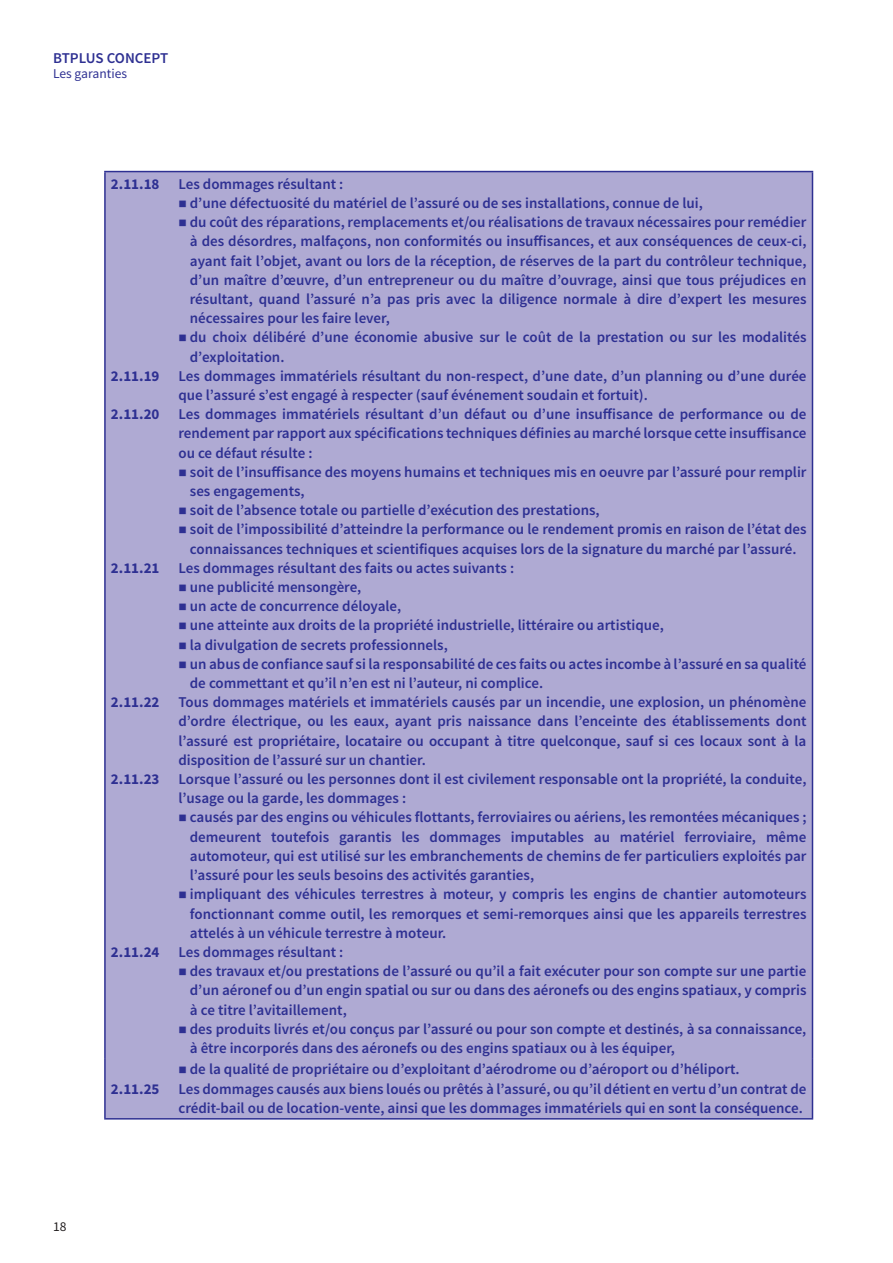
<style>
.page{position:relative;width:893px;height:1263px;background:#fff}
.page>*{position:absolute;margin:0;border:0;box-sizing:border-box;transform-origin:0 0}
.t1{font:600 15px/19.2px "Source Sans Pro";color:#2e3092}
.t2{font:700 15px "Source Sans Pro";color:#2e3092}
.t3{font:13.5px "Source Sans Pro";color:#2e3092}
.t4{font:13.5px "Source Sans Pro";color:#231f20}
</style>
<div class="page">
<div style="left:106px;top:172px;width:706px;height:946px;background:#afaad3"></div>
<hr style="left:104px;top:171px;width:709px;height:1px;background:#2e3092">
<hr style="left:104px;top:172px;width:2px;height:887px;background:#2e3092">
<hr style="left:812px;top:172px;width:1px;height:887px;background:#2e3092">
<hr style="left:104px;top:1059px;width:2px;height:59px;background:#2e3092">
<hr style="left:812px;top:1059px;width:1px;height:59px;background:#2e3092">
<hr style="left:104px;top:1118px;width:709px;height:1px;background:#2e3092">
<p class="t1" style="left:53px;top:49px;width:117px">BTPLUS CONCEPT</p>
<p class="t3" style="left:53px;top:67px;width:75px">Les garanties</p>
<p class="t4" style="left:53px;top:1220px;width:15px">18</p>
<p class="t2" style="left:111px;top:176px;width:50px">2.11.18</p>
<p class="t1" style="left:178px;top:175px;width:166px">Les dommages résultant :</p>
<p class="t1" style="left:178px;top:194px;width:526px">■ d’une défectuosité du matériel de l’assuré ou de ses installations, connue de lui,</p>
<p class="t1" style="left:190px;top:213px;width:618px;text-align:justify;text-indent:-11px">■ du coût des réparations, remplacements et/ou réalisations de travaux nécessaires pour remédier à des désordres, malfaçons, non conformités ou insuffisances, et aux conséquences de ceux-ci, ayant fait l’objet, avant ou lors de la réception, de réserves de la part du contrôleur technique, d’un maître d’œuvre, d’un entrepreneur ou du maître d’ouvrage, ainsi que tous préjudices en résultant, quand l’assuré n’a pas pris avec la diligence normale à dire d’expert les mesures nécessaires pour les faire lever,</p>
<p class="t1" style="left:190px;top:328px;width:618px;text-indent:-11px">■ du choix délibéré d’une économie abusive sur le coût de la prestation ou sur les modalités d’exploitation.</p>
<p class="t2" style="left:111px;top:368px;width:50px">2.11.19</p>
<p class="t1" style="left:178px;top:367px;width:630px">Les dommages immatériels résultant du non-respect, d’une date, d’un planning ou d’une durée que l’assuré s’est engagé à respecter (sauf événement soudain et fortuit).</p>
<p class="t2" style="left:111px;top:407px;width:50px">2.11.20</p>
<p class="t1" style="left:178px;top:405px;width:630px;text-align:justify">Les dommages immatériels résultant d’un défaut ou d’une insuffisance de performance ou de rendement par rapport aux spécifications techniques définies au marché lorsque cette insuffisance ou ce défaut résulte :</p>
<p class="t1" style="left:190px;top:463px;width:618px;text-indent:-11px">■ soit de l’insuffisance des moyens humains et techniques mis en oeuvre par l’assuré pour remplir ses engagements,</p>
<p class="t1" style="left:178px;top:501px;width:423px">■ soit de l’absence totale ou partielle d’exécution des prestations,</p>
<p class="t1" style="left:178px;top:520px;width:630px;text-align:center">■ soit de l’impossibilité d’atteindre la performance ou le rendement promis en raison de l’état des connaissances techniques et scientifiques acquises lors de la signature du marché par l’assuré.</p>
<p class="t2" style="left:111px;top:560px;width:50px">2.11.21</p>
<p class="t1" style="left:178px;top:559px;width:337px">Les dommages résultant des faits ou actes suivants :</p>
<p class="t1" style="left:178px;top:578px;width:184px">■ une publicité mensongère,</p>
<p class="t1" style="left:178px;top:597px;width:224px">■ un acte de concurrence déloyale,</p>
<p class="t1" style="left:178px;top:616px;width:487px">■ une atteinte aux droits de la propriété industrielle, littéraire ou artistique,</p>
<p class="t1" style="left:178px;top:635px;width:271px">■ la divulgation de secrets professionnels,</p>
<p class="t1" style="left:190px;top:655px;width:618px;text-indent:-11px">■ un abus de confiance sauf si la responsabilité de ces faits ou actes incombe à l’assuré en sa qualité de commettant et qu’il n’en est ni l’auteur, ni complice.</p>
<p class="t2" style="left:111px;top:695px;width:50px">2.11.22</p>
<p class="t1" style="left:178px;top:693px;width:630px;text-align:justify">Tous dommages matériels et immatériels causés par un incendie, une explosion, un phénomène d’ordre électrique, ou les eaux, ayant pris naissance dans l’enceinte des établissements dont l’assuré est propriétaire, locataire ou occupant à titre quelconque, sauf si ces locaux sont à la disposition de l’assuré sur un chantier.</p>
<p class="t2" style="left:111px;top:772px;width:50px">2.11.23</p>
<p class="t1" style="left:178px;top:770px;width:630px">Lorsque l’assuré ou les personnes dont il est civilement responsable ont la propriété, la conduite, l’usage ou la garde, les dommages :</p>
<p class="t1" style="left:190px;top:808px;width:618px;text-align:justify;text-indent:-11px">■ causés par des engins ou véhicules flottants, ferroviaires ou aériens, les remontées mécaniques ; demeurent toutefois garantis les dommages imputables au matériel ferroviaire, même automoteur, qui est utilisé sur les embranchements de chemins de fer particuliers exploités par l’assuré pour les seuls besoins des activités garanties,</p>
<p class="t1" style="left:190px;top:885px;width:618px;text-align:justify;text-indent:-11px">■ impliquant des véhicules terrestres à moteur, y compris les engins de chantier automoteurs fonctionnant comme outil, les remorques et semi-remorques ainsi que les appareils terrestres attelés à un véhicule terrestre à moteur.</p>
<p class="t2" style="left:111px;top:944px;width:50px">2.11.24</p>
<p class="t1" style="left:178px;top:943px;width:166px">Les dommages résultant :</p>
<p class="t1" style="left:190px;top:962px;width:618px;text-align:justify;text-indent:-11px">■ des travaux et/ou prestations de l’assuré ou qu’il a fait exécuter pour son compte sur une partie d’un aéronef ou d’un engin spatial ou sur ou dans des aéronefs ou des engins spatiaux, y compris à ce titre l’avitaillement,</p>
<p class="t1" style="left:190px;top:1019px;width:618px;text-indent:-11px">■ des produits livrés et/ou conçus par l’assuré ou pour son compte et destinés, à sa connaissance, à être incorporés dans des aéronefs ou des engins spatiaux ou à les équiper,</p>
<p class="t1" style="left:178px;top:1060px;width:563px">■ de la qualité de propriétaire ou d’exploitant d’aérodrome ou d’aéroport ou d’héliport.</p>
<p class="t2" style="left:111px;top:1081px;width:50px">2.11.25</p>
<p class="t1" style="left:178px;top:1079px;width:629px">Les dommages causés aux biens loués ou prêtés à l’assuré, ou qu’il détient en vertu d’un contrat de crédit-bail ou de location-vente, ainsi que les dommages immatériels qui en sont la conséquence.</p>
</div>
